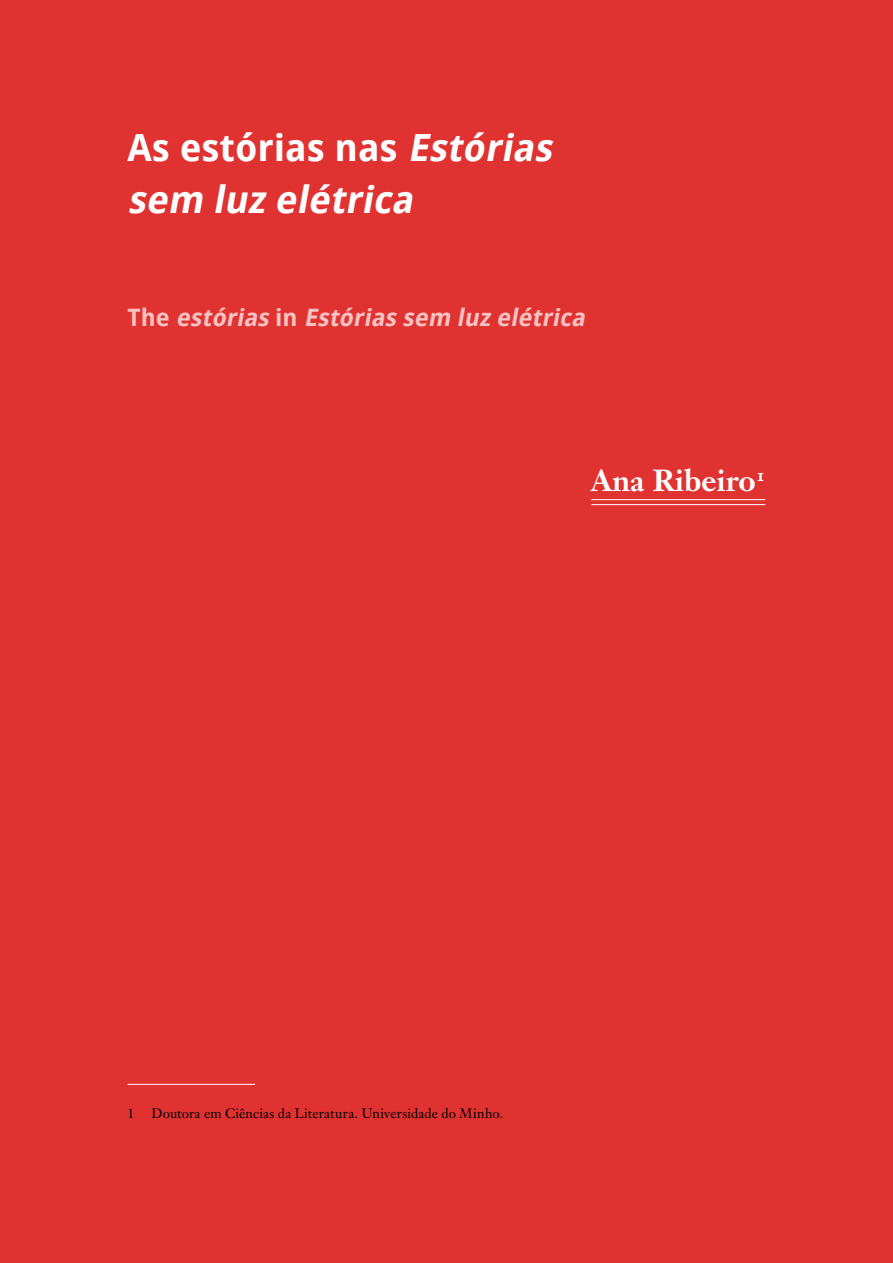
<style>
.page{position:relative;width:893px;height:1263px;background:#e13232}
.page>*{position:absolute;margin:0;border:0;box-sizing:border-box;transform-origin:0 0}
.t1{font:italic 700 37.5px/52.5px "Droid Sans";color:#fff}
.t2{font:30px "Janson Text Bold Os F";color:#fff}
.t3{font:italic 700 24px "Droid Sans";color:#f6c2c2}
.t4{font:13.5px "Janson Text";letter-spacing:.005em;color:#000}
.s1{font-style:normal}
</style>
<div class="page">
<hr style="left:591px;top:499px;width:174px;height:1px;background:#fff">
<hr style="left:591px;top:504px;width:174px;height:1px;background:#fff">
<hr style="left:128px;top:1084px;width:127px;height:1px;background:#fff">
<h1 class="t1" style="left:128px;top:120px;width:435px"><span class="s1">As estórias nas</span> Estórias sem luz elétrica</h1>
<h3 class="t3" style="left:128px;top:300px;width:465px"><span class="s1">T h e</span> estórias <span class="s1">i n</span> Estórias sem luz elétrica</h3>
<h2 class="t2" style="left:591px;top:461px;width:176px">Ana Ribeiro<sup>1</sup></h2>
<p class="t4" style="left:128px;top:1104px;width:9px">1</p>
<p class="t4" style="left:152px;top:1104px;width:353px">Doutora em Ciências da Literatura. Universidade do Minho.</p>
</div>
